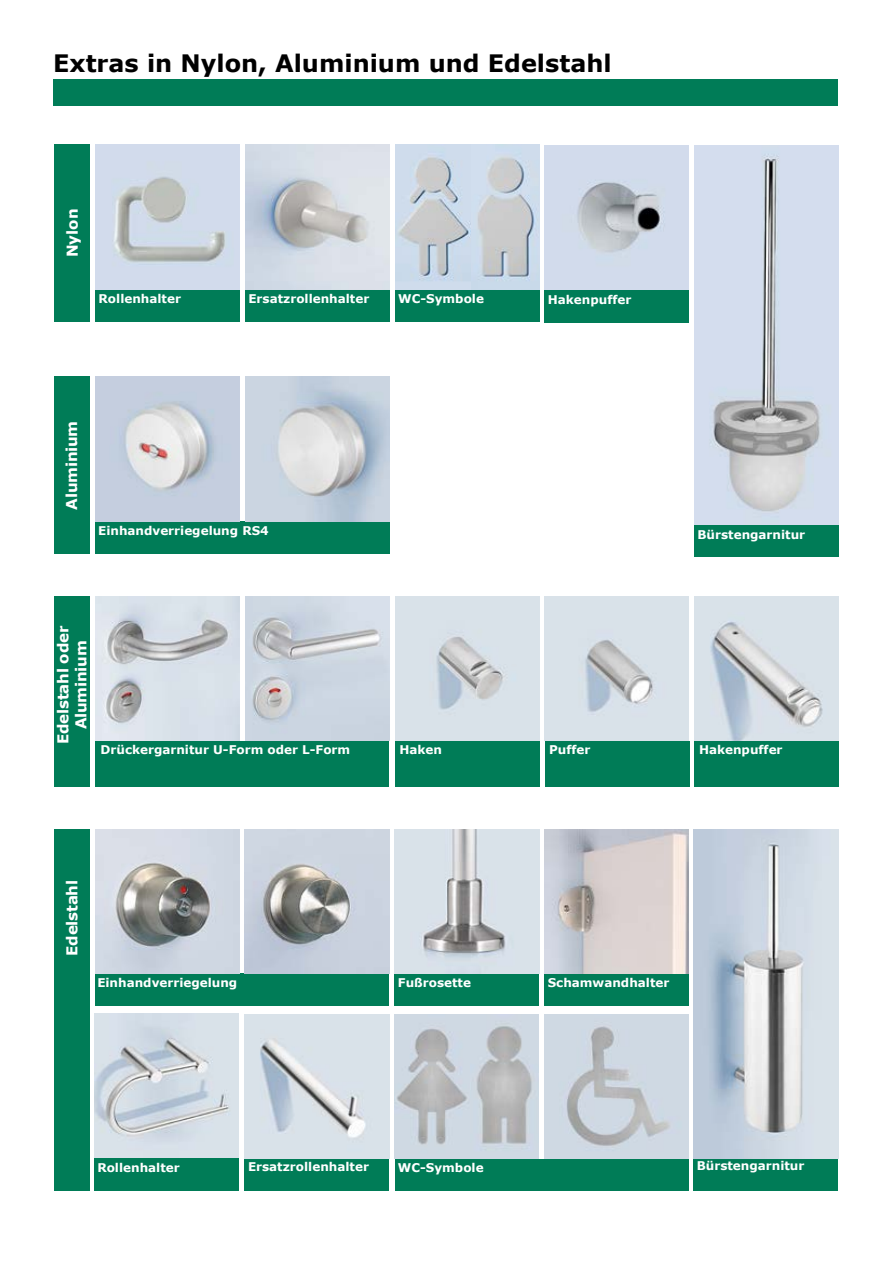
<style>
.page{position:relative;width:893px;height:1263px;background:#fff}
.page>*{position:absolute;margin:0;border:0;box-sizing:border-box;transform-origin:0 0}
.t1{font:700 24px "Verdana";color:#000}
.t2{font:700 15px/18px "Verdana";letter-spacing:-.015em;color:#fff;text-align:center}
.t3{font:700 12px "Verdana";color:#fff}
</style>
<div class="page">
<div style="left:53px;top:79px;width:785px;height:26px;background:#007c57"></div>
<div style="left:54px;top:144px;width:36px;height:178px;background:#007c57"></div>
<div style="left:54px;top:829px;width:35px;height:361px;background:#007c57"></div>
<div style="left:54px;top:377px;width:36px;height:177px;background:#007c57"></div>
<div style="left:95px;top:289px;width:145px;height:33px;background:#007c57"></div>
<img style="left:95px;top:145px;width:145px;height:144px">
<div style="left:95px;top:974px;width:294px;height:32px;background:#007c57"></div>
<img style="left:95px;top:829px;width:144px;height:145px">
<div style="left:95px;top:521px;width:294px;height:32px;background:#007c57"></div>
<img style="left:95px;top:377px;width:144px;height:144px">
<div style="left:245px;top:289px;width:144px;height:33px;background:#007c57"></div>
<img style="left:245px;top:145px;width:144px;height:144px">
<img style="left:245px;top:829px;width:144px;height:145px">
<img style="left:245px;top:377px;width:144px;height:144px">
<div style="left:545px;top:974px;width:144px;height:32px;background:#007c57"></div>
<img style="left:545px;top:829px;width:144px;height:145px">
<div style="left:395px;top:289px;width:144px;height:33px;background:#007c57"></div>
<div style="left:395px;top:974px;width:144px;height:32px;background:#007c57"></div>
<img style="left:395px;top:145px;width:76px;height:144px">
<img style="left:395px;top:829px;width:144px;height:145px">
<div style="left:54px;top:596px;width:36px;height:191px;background:#007c57"></div>
<div style="left:95px;top:741px;width:294px;height:46px;background:#007c57"></div>
<img style="left:95px;top:597px;width:145px;height:144px">
<img style="left:245px;top:597px;width:144px;height:144px">
<div style="left:545px;top:741px;width:144px;height:46px;background:#007c57"></div>
<div style="left:695px;top:741px;width:144px;height:46px;background:#007c57"></div>
<img style="left:545px;top:597px;width:144px;height:144px">
<img style="left:695px;top:597px;width:144px;height:144px">
<div style="left:395px;top:741px;width:144px;height:46px;background:#007c57"></div>
<img style="left:395px;top:597px;width:144px;height:144px">
<img style="left:471px;top:145px;width:68px;height:144px">
<div style="left:94px;top:1158px;width:144px;height:32px;background:#007c57"></div>
<img style="left:94px;top:1014px;width:144px;height:144px">
<div style="left:693px;top:1158px;width:145px;height:32px;background:#007c57"></div>
<img style="left:694px;top:829px;width:144px;height:329px">
<img style="left:395px;top:1014px;width:76px;height:144px">
<img style="left:471px;top:1014px;width:68px;height:144px">
<div style="left:545px;top:290px;width:144px;height:32px;background:#007c57"></div>
<img style="left:545px;top:146px;width:144px;height:144px">
<div style="left:245px;top:1158px;width:144px;height:32px;background:#007c57"></div>
<img style="left:245px;top:1014px;width:144px;height:144px">
<img style="left:544px;top:1014px;width:145px;height:144px">
<div style="left:395px;top:1158px;width:294px;height:32px;background:#007c57"></div>
<div style="left:694px;top:524px;width:144px;height:33px;background:#007c57"></div>
<img style="left:695px;top:146px;width:144px;height:378px">
<h1 class="t1" style="left:53px;top:48px;width:560px">Extras in Nylon, Aluminium und Edelstahl</h1>
<p class="t2" style="left:63px;top:257px;width:50px;rotate:-90deg">Nylon</p>
<p class="t3" style="left:99px;top:291px;width:84px">Rollenhalter</p>
<p class="t3" style="left:248px;top:291px;width:122px">Ersatzrollenhalter</p>
<p class="t3" style="left:398px;top:291px;width:87px">WC-Symbole</p>
<p class="t3" style="left:548px;top:292px;width:85px">Hakenpuffer</p>
<p class="t2" style="left:62px;top:510px;width:91px;rotate:-90deg">Aluminium</p>
<p class="t3" style="left:98px;top:523px;width:172px">Einhandverriegelung RS4</p>
<p class="t3" style="left:697px;top:526px;width:109px">Bürstengarnitur</p>
<p class="t2" style="left:53px;top:744px;width:119px;rotate:-90deg">Edelstahl oder<br>Aluminium</p>
<p class="t3" style="left:101px;top:741px;width:251px">Drückergarnitur U-Form oder L-Form</p>
<p class="t3" style="left:549px;top:741px;width:43px">Puffer</p>
<p class="t3" style="left:699px;top:741px;width:85px">Hakenpuffer</p>
<p class="t3" style="left:399px;top:741px;width:44px">Haken</p>
<p class="t2" style="left:62px;top:955px;width:77px;rotate:-90deg">Edelstahl</p>
<p class="t3" style="left:97px;top:975px;width:142px">Einhandverriegelung</p>
<p class="t3" style="left:398px;top:975px;width:75px">Fußrosette</p>
<p class="t3" style="left:548px;top:975px;width:123px">Schamwandhalter</p>
<p class="t3" style="left:97px;top:1159px;width:84px">Rollenhalter</p>
<p class="t3" style="left:697px;top:1158px;width:109px">Bürstengarnitur</p>
<p class="t3" style="left:248px;top:1159px;width:122px">Ersatzrollenhalter</p>
<p class="t3" style="left:398px;top:1159px;width:87px">WC-Symbole</p>
</div>
